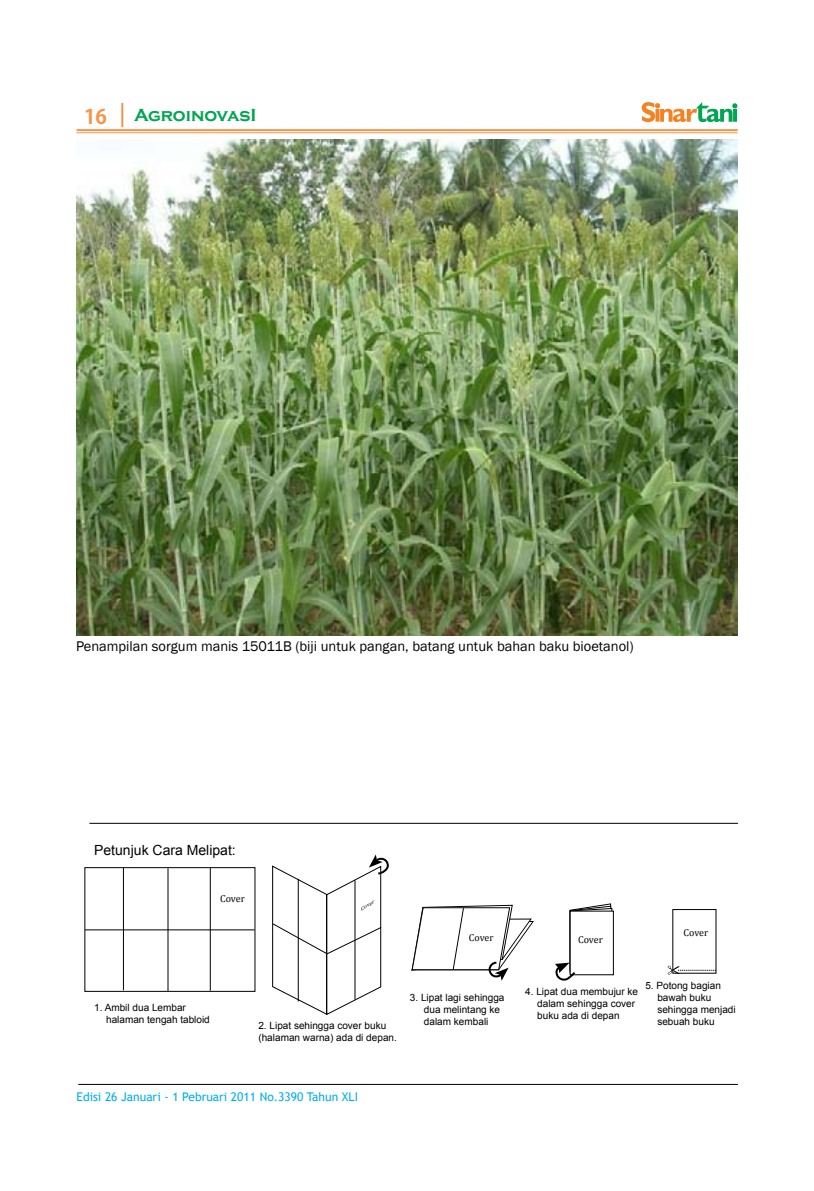
<style>
.page{position:relative;width:814px;height:1191px;background:#fff}
.page>*{position:absolute;margin:0;border:0;box-sizing:border-box;transform-origin:0 0}
.t1{font:700 20px "Koz Go Pro";color:#f79448}
.t2{font:700 18px "Copperplate Gothic";letter-spacing:-.005em;color:#00a651}
.t3{font:14.4px "Franklin Gothic";color:#000}
.t4{font:14px "Arial";color:#000}
.t5{font:12px "Trebuchet MS";color:#00aeef}
.t6{font:10px/12px "Arial";color:#000}
.t7{font:10px "Cambria";letter-spacing:-.01em;color:#000}
.t8{font:italic 4.6px "Cambria";color:#000;scale:1.33 1}
</style>
<div class="page">
<hr style="left:78px;top:1084px;width:660px;height:1px;background:#000">
<hr style="left:77px;top:129px;width:660px;height:2px;background:#f79448">
<hr style="left:77px;top:132px;width:660px;height:1px;background:#f79448">
<hr style="left:121px;top:103px;width:2px;height:24px;background:#f79448">
<svg style="left:641px;top:102px;width:96px;height:20px"></svg>
<svg style="left:272px;top:854px;width:117px;height:161px"></svg>
<svg style="left:411px;top:904px;width:123px;height:76px"></svg>
<hr style="left:89px;top:823px;width:649px;height:1px;background:#000">
<hr style="left:168px;top:868px;width:1px;height:123px;background:#000">
<hr style="left:123px;top:867px;width:1px;height:123px;background:#000">
<hr style="left:85px;top:929px;width:169px;height:1px;background:#000">
<hr style="left:210px;top:868px;width:1px;height:122px;background:#000">
<svg style="left:555px;top:903px;width:57px;height:78px"></svg>
<svg style="left:667px;top:965px;width:49px;height:9px"></svg>
<img style="left:76px;top:139px;width:661px;height:496px">
<h1 class="t1" style="left:84px;top:103px;width:24px">16</h1>
<h2 class="t2" style="left:134px;top:105px;width:124px">AgroinovasI</h2>
<h3 class="t3" style="left:76px;top:637px;width:559px">Penampilan sorgum manis 15011B (biji untuk pangan, batang untuk bahan baku bioetanol)</h3>
<h3 class="t4" style="left:94px;top:841px;width:143px">Petunjuk Cara Melipat:</h3>
<p class="t7" style="left:220px;top:892px;width:26px">Cover</p>
<p class="t8" style="left:359px;top:907px;width:13px;rotate:-30deg">Cover</p>
<p class="t7" style="left:469px;top:931px;width:26px">Cover</p>
<p class="t7" style="left:578px;top:934px;width:26px">Cover</p>
<p class="t7" style="left:683px;top:927px;width:26px">Cover</p>
<p class="t6" style="left:106px;top:1001px;width:105px;text-indent:-12px">1. Ambil dua Lembar halaman tengah tabloid</p>
<p class="t6" style="left:258px;top:1019px;width:140px">2. Lipat sehingga cover buku (halaman warna) ada di depan.</p>
<p class="t6" style="left:657px;top:980px;width:80px;text-indent:-12px">5. Potong bagian bawah buku sehingga menjadi sebuah buku</p>
<p class="t6" style="left:424px;top:991px;width:82px;text-indent:-14px">3. Lipat lagi sehingga dua melintang ke dalam kembali</p>
<p class="t6" style="left:537px;top:985px;width:102px;text-indent:-12px">4. Lipat dua membujur ke dalam sehingga cover buku ada di depan</p>
<p class="t5" style="left:77px;top:1089px;width:283px">Edisi 26 Januari - 1 Pebruari 2011 No.3390 Tahun XLI</p>
</div>
